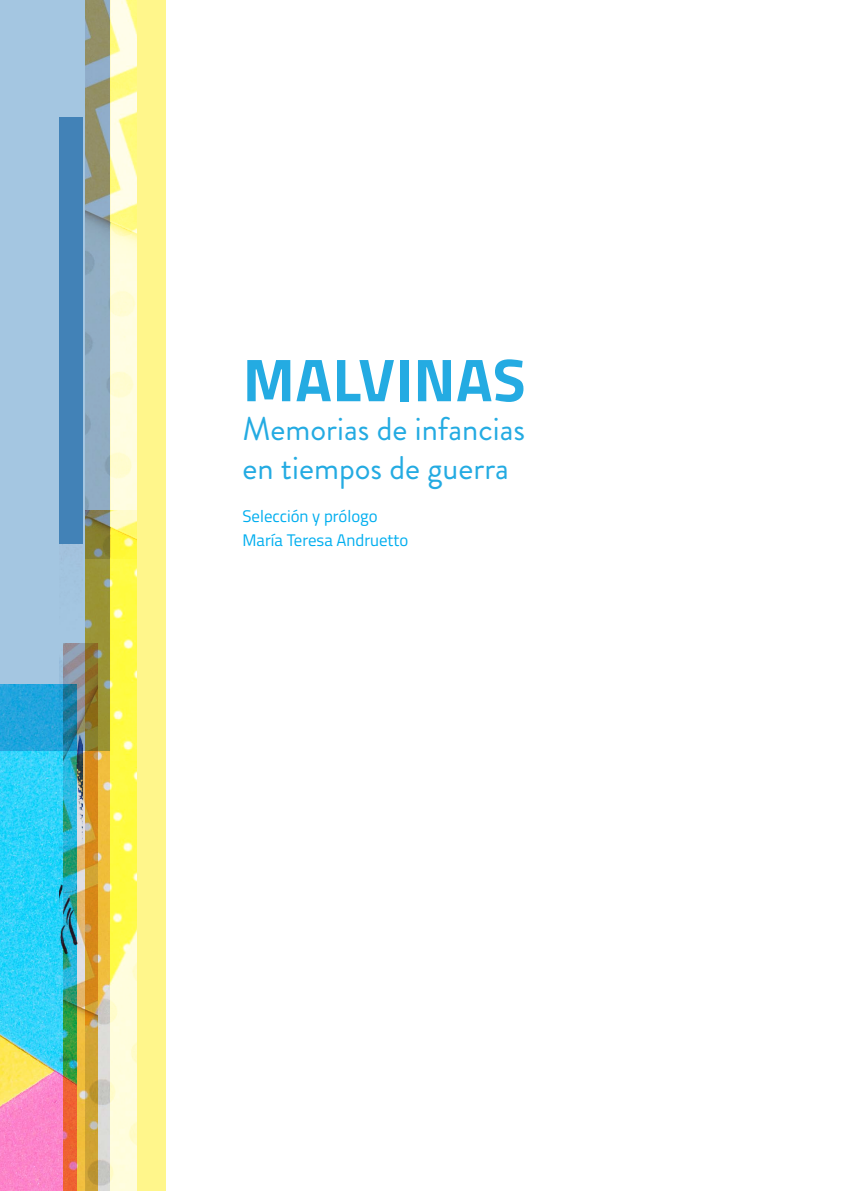
<style>
.page{position:relative;width:851px;height:1191px;background:#fff}
.page>*{position:absolute;margin:0;border:0;box-sizing:border-box;transform-origin:0 0}
.t1{font:700 60.6px "Titillium Web";letter-spacing:.01em;color:#24abe2}
.t2{font:32.7px/38.7px "Brandon Grotesque";color:#24abe2}
.t3{font:16.8px/24px "Titillium Web";color:#00aeef}
</style>
<div class="page">
<img style="left:0;top:750px;width:60px;height:441px">
<img style="left:83px;top:750px;width:2px;height:441px">
<img style="left:85px;top:750px;width:26px;height:441px">
<svg style="left:0;top:0;width:111px;height:750px;background:#97b7c5"></svg>
<svg style="left:111px;top:0;width:55px;height:1191px;background:#fff895"></svg>
<div style="left:60px;top:117px;width:23px;height:1074px;background:#4282b7"></div>
<img style="left:60px;top:545px;width:23px;height:646px">
<h1 class="t1" style="left:243px;top:334px;width:284px">MALVINAS</h1>
<h2 class="t2" style="left:242px;top:410px;width:284px">Memorias de infancias en tiempos de guerra</h2>
<p class="t3" style="left:242px;top:503px;width:167px">Selección y prólogo<br>María Teresa Andruetto</p>
</div>
